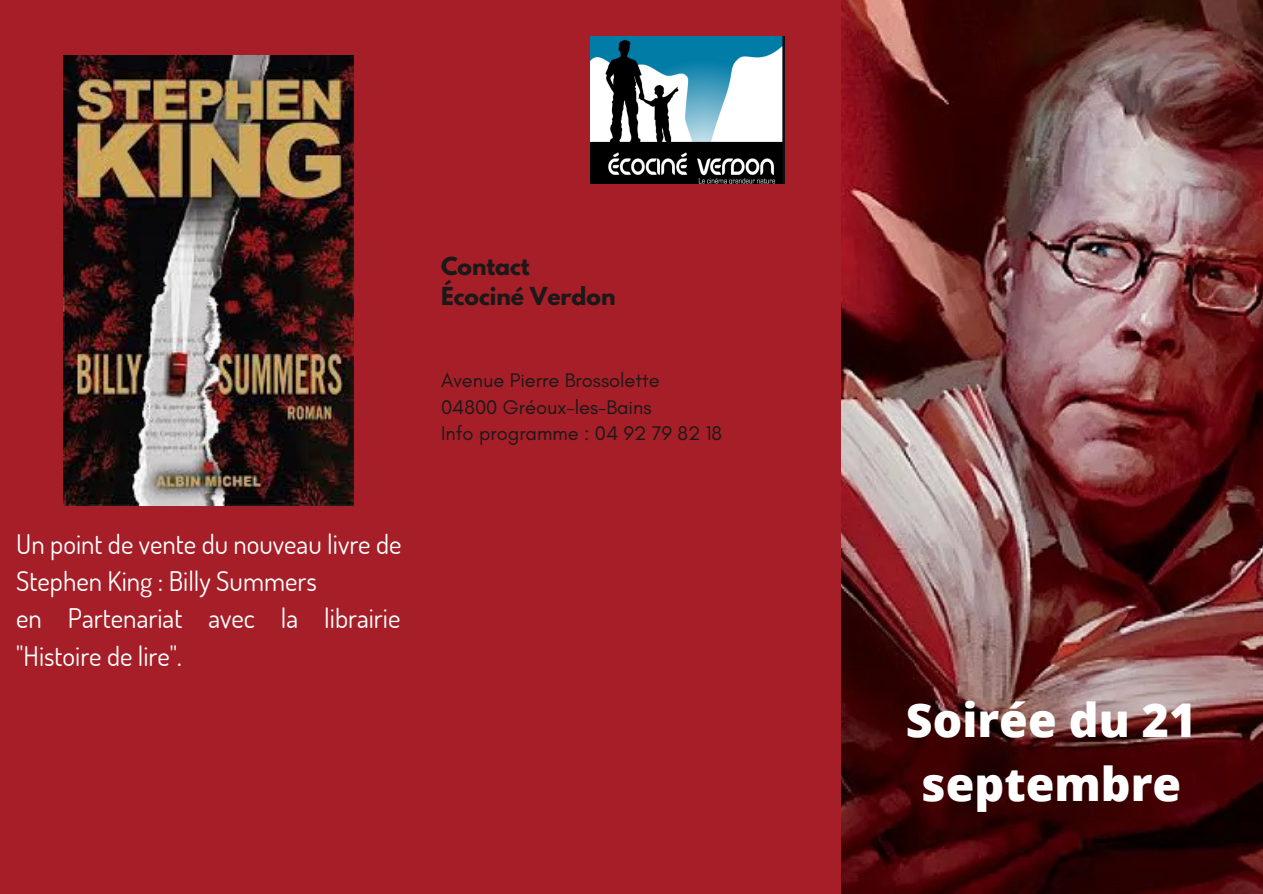
<style>
.page{position:relative;width:1263px;height:894px;background:#fff}
.page>*{position:absolute;margin:0;border:0;box-sizing:border-box;transform-origin:0 0}
.t1{font:800 46.5px/64.1px "Open Sans";color:#fff;text-align:center}
.t2{font:27px/37px "Dosis";color:#fff}
.t3{font:700 21.9px/29.8px "League Spartan";color:#191919}
.t4{font:20.1px/26.7px "Glacial Indifference";color:#191919}
</style>
<div class="page">
<div style="left:0;top:0;width:1263px;height:893px;background:#a61e27"></div>
<img style="left:841px;top:0;width:422px;height:893px">
<img style="left:591px;top:36px;width:193px;height:147px">
<img style="left:64px;top:55px;width:290px;height:450px">
<p class="t2" style="left:16px;top:524px;width:387px">Un point de vente du nouveau livre de<br>Stephen King : Billy Summers<br>en Partenariat avec la librairie "Histoire de lire".</p>
<p class="t3" style="left:441px;top:254px;width:176px">Contact<br>Écociné Verdon</p>
<p class="t4" style="left:441px;top:366px;width:283px">Avenue Pierre Brossolette<br>04800 Gréoux-les-Bains<br>Info programme : 04 92 79 82 18</p>
<h1 class="t1" style="left:906px;top:686px;width:292px">Soirée du 21 septembre</h1>
</div>
